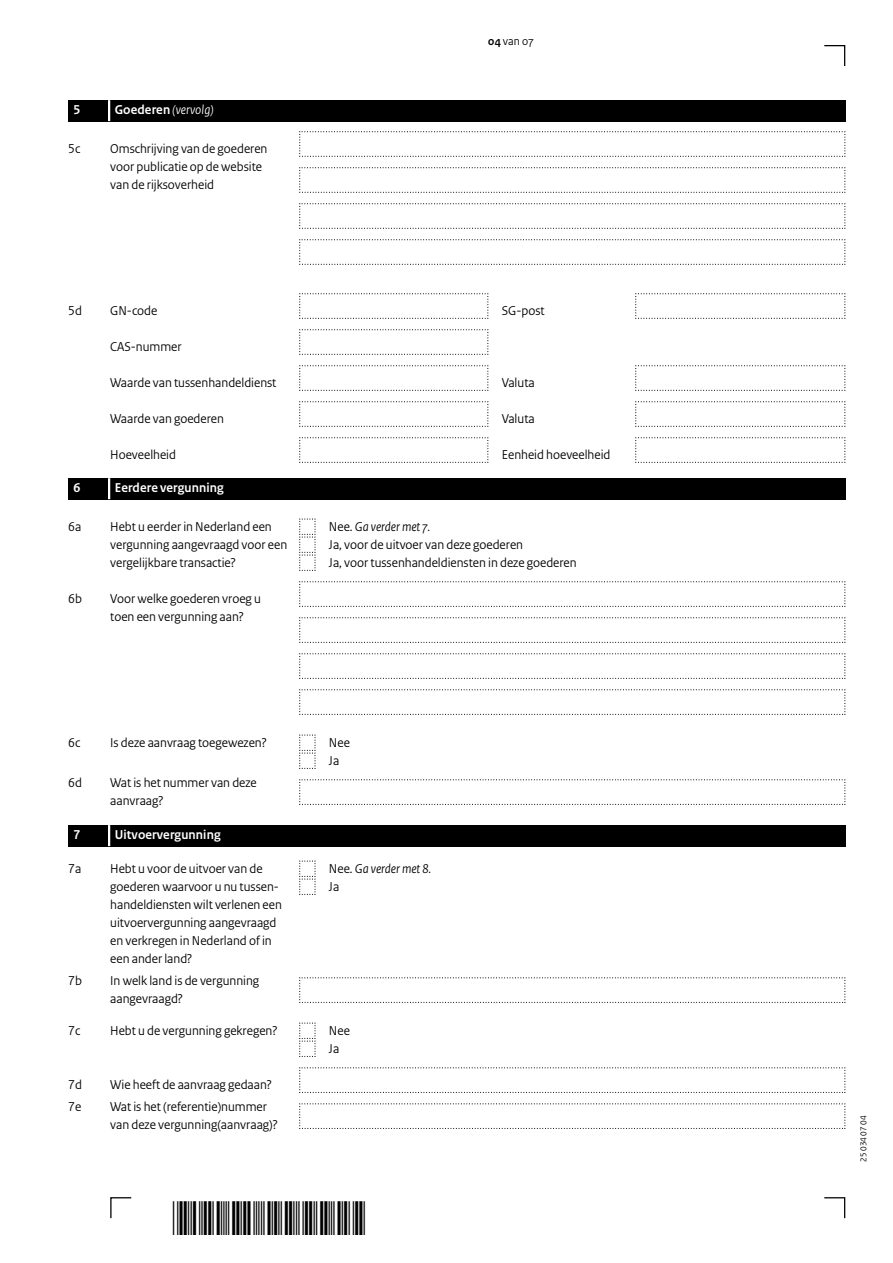
<style>
.page{position:relative;width:893px;height:1263px;background:#fff}
.page>*{position:absolute;margin:0;border:0;box-sizing:border-box;transform-origin:0 0}
.t1{font:45px "Symbol";color:#000;scale:.67 1}
.Vraag_Nummer{font:13.5px/18px "Rijksoverheid Sans Heading";color:#000}
.Vraag_Nummer_12{font:13.5px/18px "Rijksoverheid Sans Heading";color:#000}
.Vraag_geen_inspring{font:13.5px "Rijksoverheid Sans Heading";color:#000}
.Vraag{font:13.5px "Rijksoverheid Sans Heading";color:#000}
.Vraag_Nummer-2{font:italic 13.5px "Rijksoverheid Sans Heading";color:#000}
.KOP_B_Nummer{font:700 13.5px "Rijksoverheid Sans Heading";letter-spacing:.01em;color:#fff}
.KOP_D_Nummer{font:700 13.5px "Rijksoverheid Sans Heading";letter-spacing:.01em;color:#fff}
.t2{font:italic 13.5px "Rijksoverheid Sans Heading";letter-spacing:.01em;color:#fff}
.t3{font:12px "Rijksoverheid Sans Heading";color:#000}
.t4{font:9px "Rijksoverheid Sans Heading";color:#000}
.s1{font-weight:700;font-style:normal}
.s2{font-weight:700}
.s3{font-style:normal}
</style>
<div class="page">
<svg style="left:824px;top:1197px;width:22px;height:22px"></svg>
<svg style="left:110px;top:1197px;width:22px;height:22px"></svg>
<svg style="left:824px;top:45px;width:22px;height:21px"></svg>
<svg style="left:299px;top:131px;width:547px;height:26px"></svg>
<svg style="left:299px;top:167px;width:547px;height:26px"></svg>
<svg style="left:299px;top:203px;width:547px;height:26px"></svg>
<svg style="left:299px;top:239px;width:547px;height:26px"></svg>
<svg style="left:635px;top:293px;width:211px;height:26px"></svg>
<svg style="left:635px;top:365px;width:211px;height:26px"></svg>
<svg style="left:635px;top:401px;width:211px;height:26px"></svg>
<svg style="left:635px;top:437px;width:211px;height:26px"></svg>
<svg style="left:299px;top:293px;width:190px;height:26px"></svg>
<svg style="left:299px;top:329px;width:190px;height:26px"></svg>
<svg style="left:299px;top:365px;width:190px;height:26px"></svg>
<svg style="left:299px;top:401px;width:190px;height:26px"></svg>
<svg style="left:299px;top:437px;width:190px;height:26px"></svg>
<svg style="left:299px;top:518px;width:17px;height:53px"></svg>
<svg style="left:299px;top:581px;width:547px;height:26px"></svg>
<svg style="left:299px;top:617px;width:547px;height:26px"></svg>
<svg style="left:299px;top:653px;width:547px;height:26px"></svg>
<svg style="left:299px;top:689px;width:547px;height:26px"></svg>
<svg style="left:299px;top:734px;width:17px;height:35px"></svg>
<svg style="left:299px;top:779px;width:547px;height:26px"></svg>
<svg style="left:299px;top:860px;width:17px;height:35px"></svg>
<svg style="left:299px;top:977px;width:547px;height:26px"></svg>
<svg style="left:299px;top:1022px;width:17px;height:35px"></svg>
<svg style="left:299px;top:1067px;width:547px;height:26px"></svg>
<svg style="left:299px;top:1103px;width:547px;height:26px"></svg>
<div style="left:68px;top:100px;width:777px;height:21px;background:#000"></div>
<hr style="left:108px;top:100px;width:2px;height:21px;background:#fff">
<div style="left:68px;top:478px;width:777px;height:21px;background:#000"></div>
<hr style="left:108px;top:478px;width:2px;height:21px;background:#fff">
<div style="left:68px;top:825px;width:777px;height:21px;background:#000"></div>
<hr style="left:108px;top:825px;width:2px;height:21px;background:#fff">
<p class="KOP_B_Nummer" style="left:74px;top:102px;width:8px">5</p>
<p class="t2" style="left:115px;top:102px;width:101px"><span class="s1">Goederen</span> (vervolg)</p>
<p class="Vraag_Nummer_12" style="left:68px;top:140px;width:14px">5c</p>
<p class="Vraag_Nummer_12" style="left:110px;top:140px;width:159px">Omschrijving van de goederen voor publicatie op de website van de rijksoverheid</p>
<p class="Vraag_Nummer_12" style="left:68px;top:302px;width:15px">5d</p>
<p class="Vraag_Nummer_12" style="left:110px;top:302px;width:49px">GN-code</p>
<p class="Vraag" style="left:110px;top:339px;width:73px">CAS-nummer</p>
<p class="Vraag" style="left:110px;top:375px;width:168px">Waarde van tussenhandeldienst</p>
<p class="Vraag" style="left:110px;top:411px;width:115px">Waarde van goederen</p>
<p class="Vraag" style="left:110px;top:447px;width:67px">Hoeveelheid</p>
<p class="t3" style="left:488px;top:34px;width:47px"><span class="s2">04</span> van 07</p>
<p class="Vraag_geen_inspring" style="left:502px;top:303px;width:44px">SG-post</p>
<p class="Vraag_geen_inspring" style="left:502px;top:375px;width:34px">Valuta</p>
<p class="Vraag_geen_inspring" style="left:502px;top:411px;width:34px">Valuta</p>
<p class="Vraag_geen_inspring" style="left:502px;top:447px;width:110px">Eenheid hoeveelheid</p>
<h2 class="KOP_D_Nummer" style="left:74px;top:480px;width:8px">6</h2>
<h2 class="KOP_D_Nummer" style="left:115px;top:480px;width:110px">Eerdere vergunning</h2>
<p class="Vraag_Nummer" style="left:68px;top:518px;width:15px">6a</p>
<p class="Vraag_Nummer" style="left:110px;top:518px;width:178px">Hebt u eerder in Nederland een vergunning aangevraagd voor een vergelijkbare transactie?</p>
<p class="Vraag_Nummer-2" style="left:329px;top:519px;width:103px"><span class="s3">Nee.</span> Ga verder met 7.</p>
<p class="Vraag_geen_inspring" style="left:329px;top:537px;width:196px">Ja, voor de uitvoer van deze goederen</p>
<p class="Vraag_geen_inspring" style="left:329px;top:555px;width:249px">Ja, voor tussenhandeldiensten in deze goederen</p>
<p class="Vraag_Nummer" style="left:68px;top:590px;width:15px">6b</p>
<p class="Vraag_Nummer" style="left:110px;top:590px;width:152px">Voor welke goederen vroeg u toen een vergunning aan?</p>
<p class="Vraag_Nummer" style="left:68px;top:734px;width:14px">6c</p>
<p class="Vraag_Nummer" style="left:110px;top:734px;width:158px">Is deze aanvraag toegewezen?</p>
<p class="Vraag_Nummer" style="left:329px;top:734px;width:22px">Nee</p>
<p class="Vraag_geen_inspring" style="left:329px;top:753px;width:12px">Ja</p>
<p class="Vraag_Nummer_12" style="left:68px;top:774px;width:15px">6d</p>
<p class="Vraag_Nummer_12" style="left:110px;top:774px;width:148px">Wat is het nummer van deze aanvraag?</p>
<h2 class="KOP_B_Nummer" style="left:74px;top:827px;width:8px">7</h2>
<h2 class="KOP_B_Nummer" style="left:115px;top:827px;width:107px">Uitvoervergunning</h2>
<p class="Vraag_Nummer" style="left:68px;top:860px;width:15px">7a</p>
<p class="Vraag_Nummer" style="left:110px;top:860px;width:173px">Hebt u voor de uitvoer van de goederen waarvoor u nu tussen&shy;handeldiensten wilt verlenen een uitvoervergunning aangevraagd en verkregen in Nederland of in een ander land?</p>
<p class="Vraag_Nummer-2" style="left:329px;top:861px;width:104px"><span class="s3">Nee.</span> Ga verder met 8.</p>
<p class="Vraag_geen_inspring" style="left:329px;top:879px;width:12px">Ja</p>
<p class="Vraag_Nummer_12" style="left:68px;top:972px;width:15px">7b</p>
<p class="Vraag_Nummer_12" style="left:110px;top:972px;width:151px">In welk land is de vergunning aangevraagd?</p>
<p class="Vraag_Nummer" style="left:68px;top:1022px;width:14px">7c</p>
<p class="Vraag_Nummer" style="left:110px;top:1022px;width:169px">Hebt u de vergunning gekregen?</p>
<p class="Vraag_Nummer" style="left:329px;top:1022px;width:22px">Nee</p>
<p class="Vraag_geen_inspring" style="left:329px;top:1041px;width:12px">Ja</p>
<p class="Vraag_Nummer" style="left:68px;top:1076px;width:15px">7d</p>
<p class="Vraag_Nummer" style="left:110px;top:1076px;width:163px">Wie heeft de aanvraag gedaan?</p>
<p class="Vraag_Nummer_12" style="left:68px;top:1098px;width:15px">7e</p>
<p class="Vraag_Nummer_12" style="left:110px;top:1098px;width:169px">Wat is het (referentie)nummer van deze vergunning(aanvraag)?</p>
<h1 class="t1" style="left:243px;top:1193px;width:158px">✓✔ ✔</h1>
<p class="t4" style="left:858px;top:1161px;width:47px;rotate:-90deg">25 034 07 04</p>
</div>
